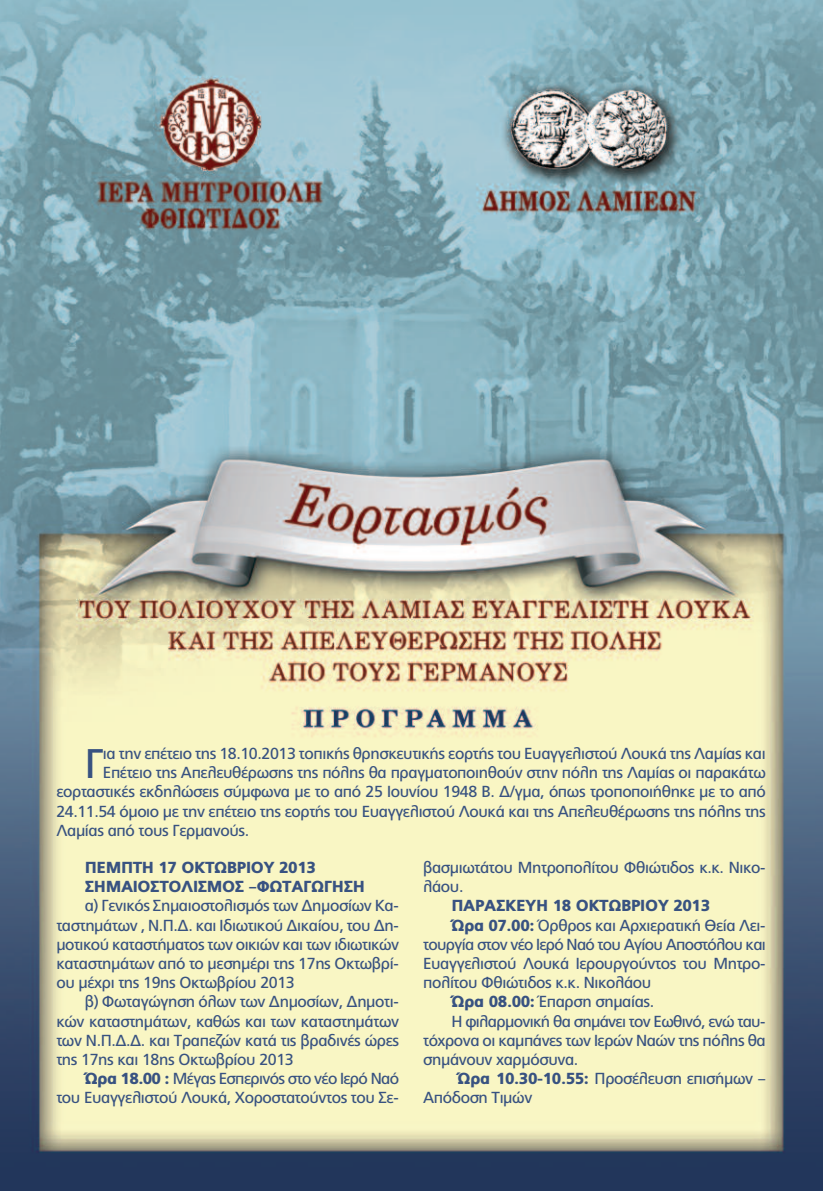
<style>
.page{position:relative;width:823px;height:1191px;background:#fff}
.page>*{position:absolute;margin:0;border:0;box-sizing:border-box;transform-origin:0 0}
.t1{font:41.4px "PF Catalog";color:#385281}
.t2{font:16px/19.2px "PF Catalog";letter-spacing:-.025em;color:#385281;text-align:justify}
.t3{font:900 16px/19.2px "PF Catalog";letter-spacing:-.025em;color:#385281}
.t4{font:16px "PF Catalog";letter-spacing:-.045em;color:#385281}
.s1{font-weight:900}
</style>
<div class="page">
<img style="left:0;top:0;width:822px;height:1191px">
<h1 class="t1" style="left:85px;top:740px;width:20px">Γ</h1>
<p class="t2" style="left:103px;top:744px;width:664px">ια την επέτειο της 18.10.2013 τοπικής θρησκευτικής εορτής του Ευαγγελιστού Λουκά της Λαμίας και</p>
<p class="t2" style="left:103px;top:763px;width:664px">Επέτειο της Απελευθέρωσης της πόλης θα πραγματοποιηθούν στην πόλη της Λαμίας οι παρακάτω</p>
<p class="t2" style="left:56px;top:782px;width:710px">εορταστικές εκδηλώσεις σύμφωνα με το από 25 Ιουνίου 1948 Β. Δ/γμα, όπως τροποποιήθηκε με το από</p>
<p class="t2" style="left:56px;top:801px;width:710px">24.11.54 όμοιο με την επέτειο της εορτής του Ευαγγελιστού Λουκά και της Απελευθέρωσης της πόλης της</p>
<p class="t2" style="left:56px;top:821px;width:194px">Λαμίας από τους Γερμανούς.</p>
<p class="t3" style="left:85px;top:857px;width:281px">ΠΕΜΠΤΗ 17 ΟΚΤΩΒΡΙΟΥ 2013<br>ΣΗΜΑΙΟΣΤΟΛΙΣΜΟΣ –ΦΩΤΑΓΩΓΗΣΗ</p>
<p class="t2" style="left:56px;top:896px;width:344px;text-indent:28px">α) Γενικός Σημαιοστολισμός των Δημοσίων Κα&shy;ταστημάτων , Ν.Π.Δ. και Ιδιωτικού Δικαίου, του Δη&shy;μοτικού καταστήματος των οικιών και των ιδιωτικών καταστημάτων από το μεσημέρι της 17ης Οκτωβρί&shy;ου μέχρι της 19ης Οκτωβρίου 2013</p>
<p class="t2" style="left:56px;top:992px;width:344px;text-indent:28px">β) Φωταγώγηση όλων των Δημοσίων, Δημοτι&shy;κών καταστημάτων, καθώς και των καταστημάτων των Ν.Π.Δ.Δ. και Τραπεζών κατά τις βραδινές ώρες της 17ης και 18ης Οκτωβρίου 2013</p>
<p class="t2" style="left:56px;top:1069px;width:344px;text-align:right"><span class="s1">Ώρα 18.00 :</span> Μέγας Εσπερινός στο νέο Ιερό Ναό<br>του Ευαγγελιστού Λουκά, Χοροστατούντος του Σε-</p>
<p class="t2" style="left:423px;top:858px;width:343px">βασμιωτάτου Μητροπολίτου Φθιώτιδος κ.κ. Νικο&shy;λάου.</p>
<p class="t3" style="left:451px;top:896px;width:260px">ΠΑΡΑΣΚΕΥΗ 18 ΟΚΤΩΒΡΙΟΥ 2013</p>
<p class="t2" style="left:451px;top:915px;width:315px"><span class="s1">Ώρα 07.00:</span> Όρθρος και Αρχιερατική Θεία Λει-</p>
<p class="t4" style="left:423px;top:935px;width:344px">τουργία στον νέο Ιερό Ναό του Αγίου Αποστόλου και</p>
<p class="t2" style="left:423px;top:954px;width:343px">Ευαγγελιστού Λουκά Ιερουργούντος του Μητρο-</p>
<p class="t2" style="left:423px;top:973px;width:229px">πολίτου Φθιώτιδος κ.κ. Νικολάου</p>
<p class="t2" style="left:451px;top:992px;width:204px"><span class="s1">Ώρα 08.00:</span> Έπαρση σημαίας.</p>
<p class="t2" style="left:451px;top:1011px;width:315px">Η φιλαρμονική θα σημάνει τον Εωθινό, ενώ ταυ-</p>
<p class="t2" style="left:423px;top:1030px;width:344px">τόχρονα οι καμπάνες των Ιερών Ναών της πόλης θα</p>
<p class="t2" style="left:423px;top:1050px;width:157px">σημάνουν χαρμόσυνα.</p>
<p class="t2" style="left:457px;top:1069px;width:310px"><span class="s1">Ώρα 10.30-10.55:</span> Προσέλευση επισήμων –</p>
<p class="t2" style="left:423px;top:1088px;width:111px">Απόδοση Τιμών</p>
</div>
